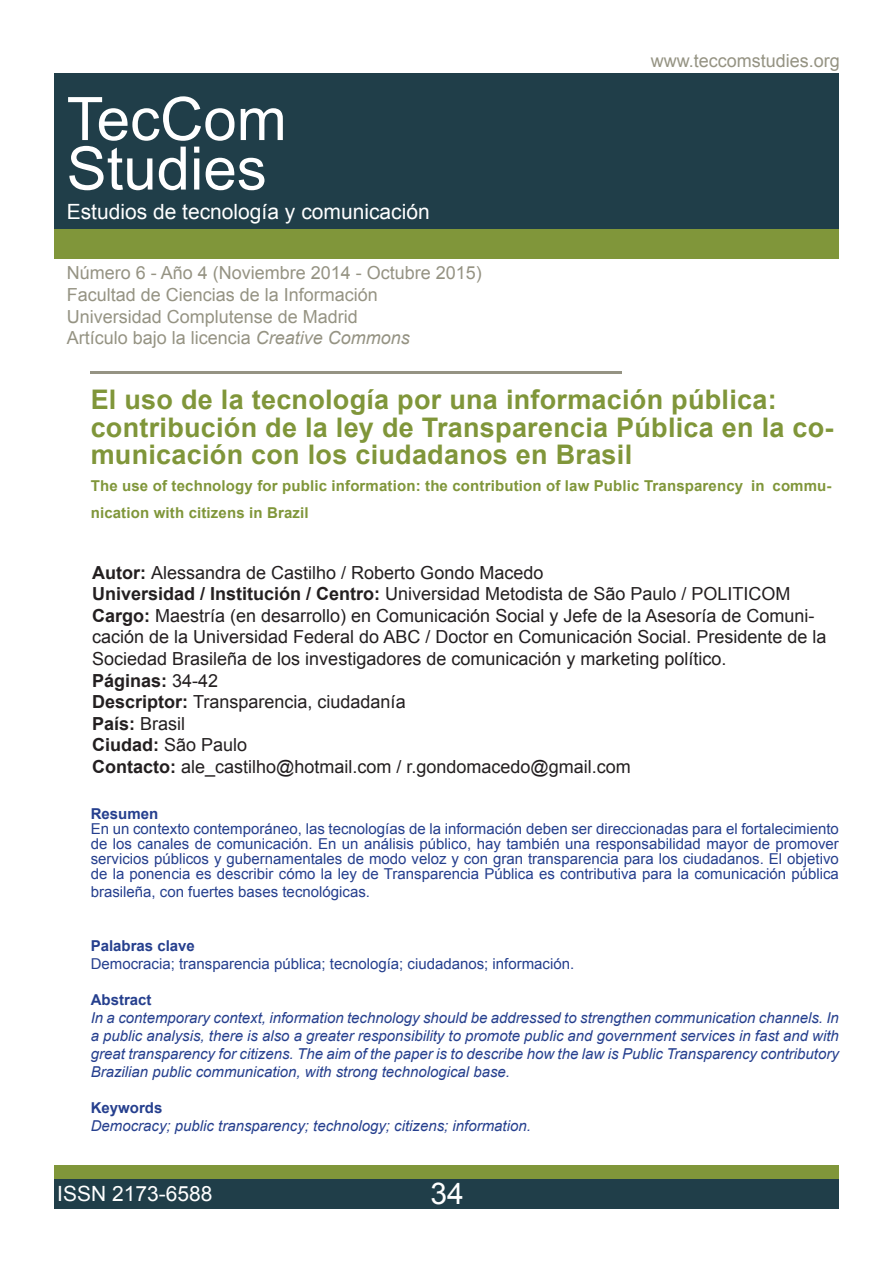
<style>
.page{position:relative;width:893px;height:1263px;background:#fff}
.page>*{position:absolute;margin:0;border:0;box-sizing:border-box;transform-origin:0 0}
.t1{font:60px/49.5px "Arial";color:#fff}
.t2{font:30px "Arial";color:#fff}
.t3{font:700 27px/27px "Arial";letter-spacing:.01em;color:#80963a}
.t4{font:21px "Arial";color:#fff}
.t5{font:18px/21.6px "Arial";color:#231f20}
.t6{font:18px/21.6px "Arial";color:#959383}
.t7{font:15px/15px "Arial";color:#253f8e;text-align:justify}
.t8{font:italic 15px/18px "Arial";color:#253f8e;text-align:justify}
.t9{font:700 15px/27px "Arial";letter-spacing:.01em;color:#80963a}
.t10{font:700 15px "Arial";color:#253f8e}
.s1{font-style:italic}
.s2{font-weight:700}
</style>
<div class="page">
<div style="left:54px;top:74px;width:785px;height:156px;background:#203e49"></div>
<div style="left:54px;top:229px;width:785px;height:30px;background:#80963a"></div>
<hr style="left:91px;top:372px;width:531px;height:2px;background:#959383">
<div style="left:54px;top:1165px;width:785px;height:29px;background:#80963a"></div>
<div style="left:54px;top:1179px;width:785px;height:29px;background:#203e49"></div>
<h1 class="t1" style="left:67px;top:95px;width:222px">TecCom<br>Studies</h1>
<h3 class="t4" style="left:67px;top:198px;width:365px">Estudios de tecnología y comunicación</h3>
<p class="t6" style="left:67px;top:262px;width:417px">Número 6 - Año 4 (Noviembre 2014 - Octubre 2015)<br>Facultad de Ciencias de la Información<br>Universidad Complutense de Madrid<br>Artículo bajo la licencia <span class="s1">Creative Commons</span></p>
<p class="t6" style="left:651px;top:51px;width:191px">www.teccomstudies.org</p>
<h3 class="t3" style="left:91px;top:387px;width:744px">El uso de la tecnología por una información pública: contribución de la ley de Transparencia Pública en la co&shy;municación con los ciudadanos en Brasil</h3>
<p class="t9" style="left:91px;top:472px;width:742px">The use of technology for public information: the contribution of law Public Transparency in commu&shy;nication with citizens in Brazil</p>
<p class="t5" style="left:92px;top:562px;width:736px"><span class="s2">Autor:</span> Alessandra de Castilho / Roberto Gondo Macedo<br><span class="s2">Universidad / Institución / Centro:</span> Universidad Metodista de São Paulo / POLITICOM <span class="s2">Cargo:</span> Maestría (en desarrollo) en Comunicación Social y Jefe de la Asesoría de Comuni&shy;cación de la Universidad Federal do ABC / Doctor en Comunicación Social. Presidente de la Sociedad Brasileña de los investigadores de comunicación y marketing político.<br><span class="s2">Páginas:</span> 34-42<br><span class="s2">Descriptor:</span> Transparencia, ciudadanía<br><span class="s2">País:</span> Brasil<br><span class="s2">Ciudad:</span> São Paulo<br><span class="s2">Contacto:</span> ale_castilho@hotmail.com / r.gondomacedo@gmail.com</p>
<p class="t10" style="left:91px;top:804px;width:69px">Resumen</p>
<p class="t7" style="left:91px;top:822px;width:750px">En un contexto contemporáneo, las tecnologías de la información deben ser direccionadas para el fortalecimiento de los canales de comunicación. En un análisis público, hay también una responsabilidad mayor de promover servicios públicos y gubernamentales de modo veloz y con gran transparencia para los ciudadanos. El objetivo de la ponencia es describir cómo la ley de Transparencia Pública es contributiva para la comunicación pública</p>
<p class="t7" style="left:91px;top:885px;width:281px">brasileña, con fuertes bases tecnológicas.</p>
<p class="t10" style="left:91px;top:936px;width:106px">Palabras clave</p>
<p class="t7" style="left:91px;top:957px;width:485px">Democracia; transparencia pública; tecnología; ciudadanos; información.</p>
<p class="t10" style="left:91px;top:990px;width:62px">Abstract</p>
<p class="t8" style="left:91px;top:1009px;width:750px">In a contemporary context, information technology should be addressed to strengthen communication channels. In a public analysis, there is also a greater responsibility to promote public and government services in fast and with great transparency for citizens. The aim of the paper is to describe how the law is Public Transparency contributory Brazilian public communication, with strong technological base.</p>
<p class="t10" style="left:91px;top:1098px;width:73px">Keywords</p>
<p class="t8" style="left:91px;top:1117px;width:442px">Democracy; public transparency; technology; citizens; information.</p>
<h3 class="t4" style="left:57px;top:1179px;width:157px">ISSN 2173-6588</h3>
<h2 class="t2" style="left:431px;top:1174px;width:35px">34</h2>
</div>
